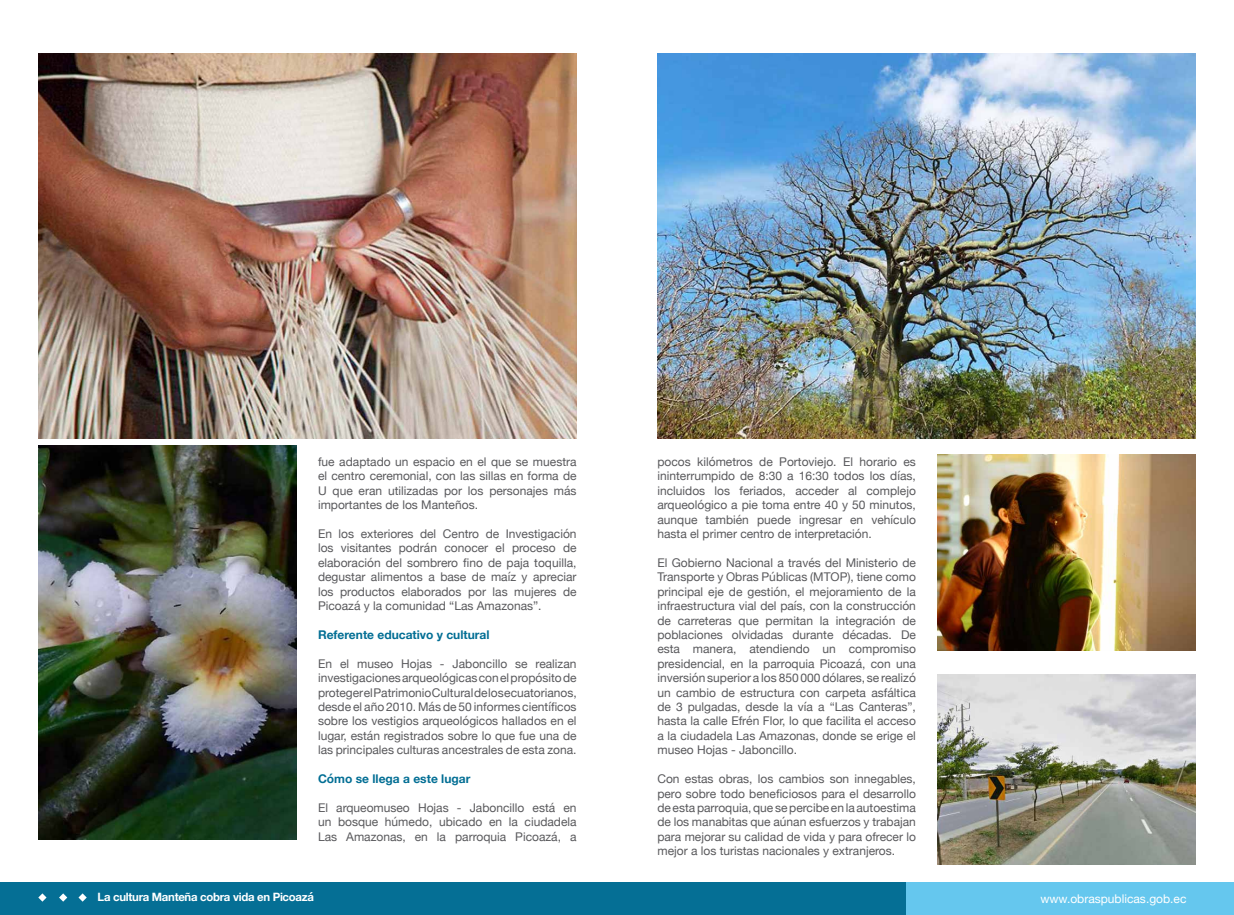
<style>
.page{position:relative;width:1234px;height:915px;background:#fff}
.page>*{position:absolute;margin:0;border:0;box-sizing:border-box;transform-origin:0 0}
.t1{font:12px/14.4px "Helvetica Neue";color:#59595c;text-align:justify}
.t2{font:700 12px "Helvetica Neue";color:#026e94}
.t3{font:12px "Helvetica Neue";color:#fff}
.t4{font:700 11.48px "Helvetica Neue";letter-spacing:-.025em;color:#fff}
</style>
<div class="page">
<div style="left:0;top:881px;width:906px;height:33px;background:#056f95"></div>
<div style="left:906px;top:881px;width:327px;height:33px;background:#65c7ee"></div>
<svg style="left:38px;top:893px;width:9px;height:8px"></svg>
<svg style="left:59px;top:893px;width:8px;height:8px"></svg>
<svg style="left:78px;top:893px;width:9px;height:8px"></svg>
<img style="left:38px;top:53px;width:538px;height:385px">
<img style="left:38px;top:445px;width:259px;height:394px">
<img style="left:657px;top:53px;width:538px;height:385px">
<img style="left:937px;top:454px;width:258px;height:196px">
<img style="left:937px;top:674px;width:258px;height:190px">
<p class="t1" style="left:318px;top:455px;width:260px">fue adaptado un espacio en el que se muestra el centro ceremonial, con las sillas en forma de U que eran utilizadas por los personajes más importantes de los Manteños.</p>
<p class="t1" style="left:318px;top:527px;width:260px">En los exteriores del Centro de Investigación los visitantes podrán conocer el proceso de elaboración del sombrero fino de paja toquilla, degustar alimentos a base de maíz y apreciar los productos elaborados por las mujeres de Picoazá y la comunidad “Las Amazonas”.</p>
<p class="t2" style="left:318px;top:625px;width:173px">Referente educativo y cultural</p>
<p class="t1" style="left:318px;top:656px;width:260px">En el museo Hojas - Jaboncillo se realizan investigaciones arqueológicas con el propósito de proteger el Patrimonio Cultural de los ecuatorianos, desde el año 2010. Más de 50 informes científicos sobre los vestigios arqueológicos hallados en el lugar, están registrados sobre lo que fue una de las principales culturas ancestrales de esta zona.</p>
<p class="t2" style="left:318px;top:769px;width:154px">Cómo se llega a este lugar</p>
<p class="t1" style="left:318px;top:800px;width:260px">El arqueomuseo Hojas - Jaboncillo está en un bosque húmedo, ubicado en la ciudadela Las Amazonas, en la parroquia Picoazá, a</p>
<p class="t1" style="left:657px;top:455px;width:260px">pocos kilómetros de Portoviejo. El horario es ininterrumpido de 8:30 a 16:30 todos los días, incluidos los feriados, acceder al complejo arqueológico a pie toma entre 40 y 50 minutos, aunque también puede ingresar en vehículo hasta el primer centro de interpretación.</p>
<p class="t1" style="left:657px;top:556px;width:260px">El Gobierno Nacional a través del Ministerio de Transporte y Obras Públicas (MTOP), tiene como principal eje de gestión, el mejoramiento de la infraestructura vial del país, con la construcción de carreteras que permitan la integración de poblaciones olvidadas durante décadas. De esta manera, atendiendo un compromiso presidencial, en la parroquia Picoazá, con una inversión superior a los 850 000 dólares, se realizó un cambio de estructura con carpeta asfáltica de 3 pulgadas, desde la vía a “Las Canteras”, hasta la calle Efrén Flor, lo que facilita el acceso a la ciudadela Las Amazonas, donde se erige el museo Hojas - Jaboncillo.</p>
<p class="t1" style="left:657px;top:772px;width:260px">Con estas obras, los cambios son innegables, pero sobre todo beneficiosos para el desarrollo de esta parroquia, que se percibe en la autoestima de los manabitas que aúnan esfuerzos y trabajan para mejorar su calidad de vida y para ofrecer lo mejor a los turistas nacionales y extranjeros.</p>
<p class="t4" style="left:98px;top:887px;width:218px">La cultura Manteña cobra vida en Picoazá</p>
<p class="t3" style="left:1040px;top:889px;width:147px">www.obraspublicas.gob.ec</p>
</div>
